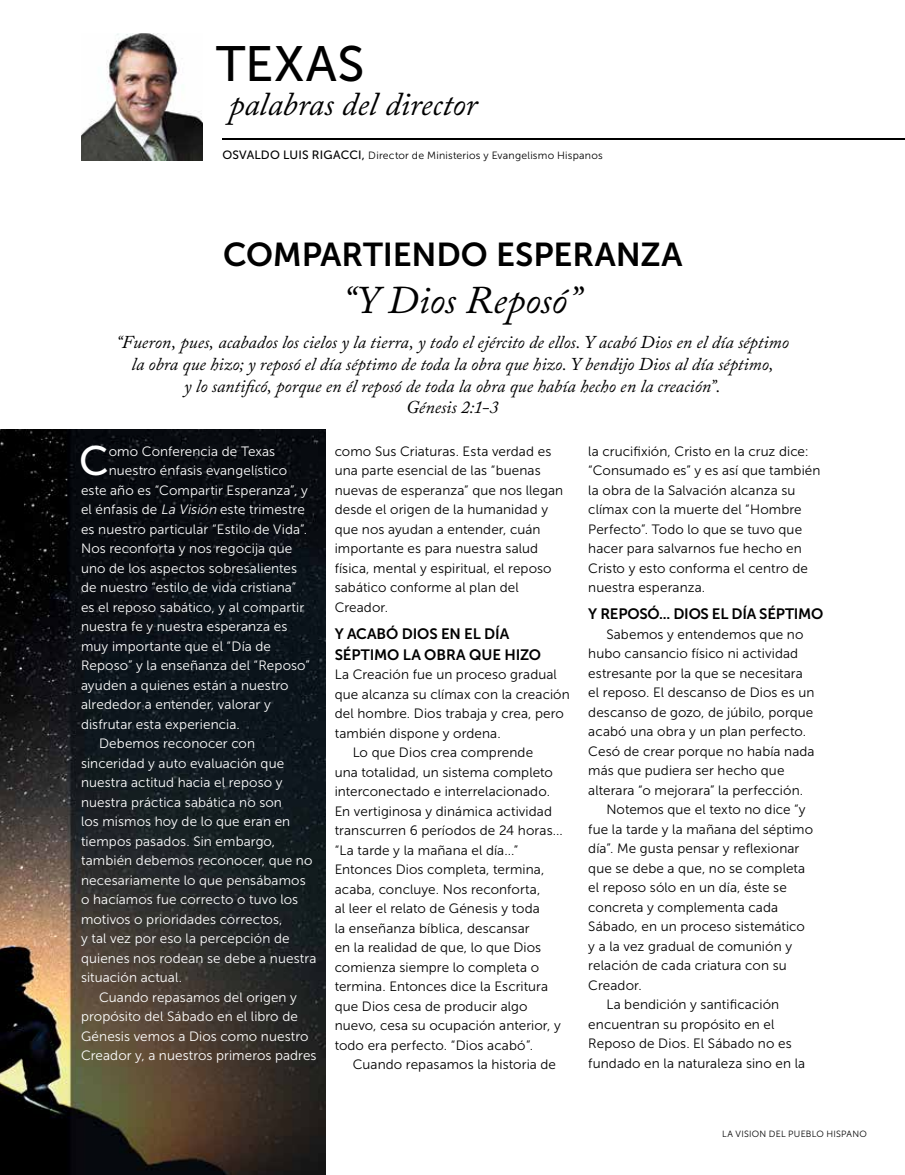
<style>
.page{position:relative;width:905px;height:1175px;background:#fff}
.page>*{position:absolute;margin:0;border:0;box-sizing:border-box;transform-origin:0 0}
.t1{font:49.5px "Museo Sans 500";letter-spacing:.01em;color:#000}
.t2{font:41.1px "Museo Sans 500";color:#fff}
.t3{font:italic 39px "Adobe Caslon Pro";color:#000}
.t4{font:33px "Museo Sans 700";letter-spacing:-.005em;color:#000}
.t5{font:italic 33px "Adobe Caslon Pro";color:#000}
.t6{font:italic 18px/21.6px "Adobe Caslon Pro";color:#000;text-align:center}
.t7{font:15px/21px "Museo Sans 700";letter-spacing:-.01em;color:#000}
.t8{font:13.5px/19.5px "Museo Sans 300";letter-spacing:.01em;color:#000}
.t9{font:13.5px "Museo Sans 300";letter-spacing:.01em;color:#fff}
.t10{font:10.5px "Museo Sans 300";letter-spacing:.02em;color:#000}
.t11{font:9px "Museo Sans 300";letter-spacing:.03em;color:#000}
.s1{font-family:"Museo Sans 500";font-size:12px}
.s2{font-style:italic}
</style>
<div class="page">
<img style="left:0;top:429px;width:326px;height:745px">
<hr style="left:222px;top:138px;width:682px;height:2px;background:#000">
<img style="left:81px;top:33px;width:122px;height:127px">
<h1 class="t1" style="left:216px;top:37px;width:150px">TEXAS</h1>
<h3 class="t5" style="left:229px;top:84px;width:249px">palabras del director</h3>
<p class="t10" style="left:222px;top:150px;width:382px"><span class="s1">OSVALDO LUIS RIGACCI,</span> Director de Ministerios y Evangelismo Hispanos</p>
<h3 class="t4" style="left:223px;top:236px;width:460px">COMPARTIENDO ESPERANZA</h3>
<h3 class="t3" style="left:342px;top:276px;width:241px">“Y Dios Reposó”</h3>
<p class="t6" style="left:116px;top:331px;width:674px">“Fueron, pues, acabados los cielos y la tierra, y todo el ejército de ellos. Y acabó Dios en el día séptimo la obra que hizo; y reposó el día séptimo de toda la obra que hizo. Y bendijo Dios al día séptimo,<br>y lo santificó, porque en él reposó de toda la obra que había hecho en la creación”.<br>Génesis 2:1-3</p>
<h2 class="t2" style="left:79px;top:438px;width:31px">C</h2>
<p class="t9" style="left:109px;top:444px;width:168px">omo Conferencia de Texas</p>
<p class="t9" style="left:109px;top:463px;width:180px">nuestro énfasis evangelístico</p>
<p class="t9" style="left:81px;top:483px;width:228px">este año es “Compartir Esperanza”, y</p>
<p class="t9" style="left:81px;top:502px;width:225px">el énfasis de <span class="s2">La Visión</span> este trimestre</p>
<p class="t9" style="left:81px;top:522px;width:227px">es nuestro particular “Estilo de Vida”.</p>
<p class="t9" style="left:81px;top:541px;width:213px">Nos reconforta y nos regocija que</p>
<p class="t9" style="left:81px;top:561px;width:218px">uno de los aspectos sobresalientes</p>
<p class="t9" style="left:81px;top:580px;width:217px">de nuestro “estilo de vida cristiana”</p>
<p class="t9" style="left:81px;top:600px;width:225px">es el reposo sabático, y al compartir</p>
<p class="t9" style="left:81px;top:619px;width:208px">nuestra fe y nuestra esperanza es</p>
<p class="t9" style="left:81px;top:639px;width:191px">muy importante que el “Día de</p>
<p class="t9" style="left:81px;top:658px;width:230px">Reposo” y la enseñanza del “Reposo”</p>
<p class="t9" style="left:81px;top:678px;width:209px">ayuden a quienes están a nuestro</p>
<p class="t9" style="left:81px;top:697px;width:191px">alrededor a entender, valorar y</p>
<p class="t9" style="left:81px;top:717px;width:160px">disfrutar esta experiencia.</p>
<p class="t9" style="left:99px;top:736px;width:158px">Debemos reconocer con</p>
<p class="t9" style="left:81px;top:756px;width:205px">sinceridad y auto evaluación que</p>
<p class="t9" style="left:81px;top:775px;width:203px">nuestra actitud hacia el reposo y</p>
<p class="t9" style="left:81px;top:795px;width:202px">nuestra práctica sabática no son</p>
<p class="t9" style="left:81px;top:814px;width:211px">los mismos hoy de lo que eran en</p>
<p class="t9" style="left:81px;top:834px;width:196px">tiempos pasados. Sin embargo,</p>
<p class="t9" style="left:81px;top:853px;width:233px">también debemos reconocer, que no</p>
<p class="t9" style="left:81px;top:873px;width:226px">necesariamente lo que pensábamos</p>
<p class="t9" style="left:81px;top:892px;width:218px">o hacíamos fue correcto o tuvo los</p>
<p class="t9" style="left:81px;top:912px;width:203px">motivos o prioridades correctos,</p>
<p class="t9" style="left:81px;top:931px;width:210px">y tal vez por eso la percepción de</p>
<p class="t9" style="left:81px;top:951px;width:237px">quienes nos rodean se debe a nuestra</p>
<p class="t9" style="left:81px;top:970px;width:103px">situación actual.</p>
<p class="t9" style="left:99px;top:990px;width:199px">Cuando repasamos del origen y</p>
<p class="t9" style="left:81px;top:1009px;width:218px">propósito del Sábado en el libro de</p>
<p class="t9" style="left:81px;top:1028px;width:229px">Génesis vemos a Dios como nuestro</p>
<p class="t9" style="left:81px;top:1048px;width:237px">Creador y, a nuestros primeros padres</p>
<p class="t8" style="left:334px;top:441px;width:230px">como Sus Criaturas. Esta verdad es una parte esencial de las “buenas nuevas de esperanza” que nos llegan desde el origen de la humanidad y que nos ayudan a entender, cuán importante es para nuestra salud física, mental y espiritual, el reposo sabático conforme al plan del<br>Creador.</p>
<p class="t7" style="left:334px;top:623px;width:208px">Y ACABÓ DIOS EN EL DÍA<br>SÉPTIMO LA OBRA QUE HIZO</p>
<p class="t8" style="left:334px;top:665px;width:224px">La Creación fue un proceso gradual</p>
<p class="t8" style="left:334px;top:684px;width:237px">que alcanza su clímax con la creación</p>
<p class="t8" style="left:334px;top:704px;width:231px">del hombre. Dios trabaja y crea, pero</p>
<p class="t8" style="left:334px;top:723px;width:167px">también dispone y ordena.</p>
<p class="t8" style="left:352px;top:743px;width:182px">Lo que Dios crea comprende</p>
<p class="t8" style="left:334px;top:762px;width:220px">una totalidad, un sistema completo</p>
<p class="t8" style="left:334px;top:782px;width:217px">interconectado e interrelacionado.</p>
<p class="t8" style="left:334px;top:801px;width:219px">En vertiginosa y dinámica actividad</p>
<p class="t8" style="left:334px;top:821px;width:229px">transcurren 6 períodos de 24 horas...</p>
<p class="t8" style="left:334px;top:840px;width:185px">“La tarde y la mañana el día...”</p>
<p class="t8" style="left:334px;top:860px;width:211px">Entonces Dios completa, termina,</p>
<p class="t8" style="left:334px;top:879px;width:207px">acaba, concluye. Nos reconforta,</p>
<p class="t8" style="left:334px;top:899px;width:207px">al leer el relato de Génesis y toda</p>
<p class="t8" style="left:334px;top:918px;width:196px">la enseñanza bíblica, descansar</p>
<p class="t8" style="left:334px;top:938px;width:208px">en la realidad de que, lo que Dios</p>
<p class="t8" style="left:334px;top:957px;width:206px">comienza siempre lo completa o</p>
<p class="t8" style="left:334px;top:977px;width:215px">termina. Entonces dice la Escritura</p>
<p class="t8" style="left:334px;top:996px;width:194px">que Dios cesa de producir algo</p>
<p class="t8" style="left:334px;top:1016px;width:227px">nuevo, cesa su ocupación anterior, y</p>
<p class="t8" style="left:334px;top:1035px;width:200px">todo era perfecto. “Dios acabó”.</p>
<p class="t8" style="left:352px;top:1055px;width:205px">Cuando repasamos la historia de</p>
<p class="t8" style="left:588px;top:441px;width:234px">la crucifixión, Cristo en la cruz dice: “Consumado es” y es así que también la obra de la Salvación alcanza su clímax con la muerte del “Hombre<br>Perfecto”. Todo lo que se tuvo que hacer para salvarnos fue hecho en<br>Cristo y esto conforma el centro de nuestra esperanza.</p>
<p class="t7" style="left:588px;top:603px;width:236px">Y REPOSÓ... DIOS EL DÍA SÉPTIMO</p>
<p class="t8" style="left:606px;top:624px;width:198px">Sabemos y entendemos que no</p>
<p class="t8" style="left:588px;top:644px;width:211px">hubo cansancio físico ni actividad</p>
<p class="t8" style="left:588px;top:663px;width:216px">estresante por la que se necesitara</p>
<p class="t8" style="left:588px;top:683px;width:227px">el reposo. El descanso de Dios es un</p>
<p class="t8" style="left:588px;top:702px;width:226px">descanso de gozo, de júbilo, porque</p>
<p class="t8" style="left:588px;top:722px;width:219px">acabó una obra y un plan perfecto.</p>
<p class="t8" style="left:588px;top:741px;width:228px">Cesó de crear porque no había nada</p>
<p class="t8" style="left:588px;top:761px;width:198px">más que pudiera ser hecho que</p>
<p class="t8" style="left:588px;top:780px;width:216px">alterara “o mejorara” la perfección.</p>
<p class="t8" style="left:606px;top:800px;width:201px">Notemos que el texto no dice “y</p>
<p class="t8" style="left:588px;top:819px;width:226px">fue la tarde y la mañana del séptimo</p>
<p class="t8" style="left:588px;top:839px;width:212px">día”. Me gusta pensar y reflexionar</p>
<p class="t8" style="left:588px;top:858px;width:218px">que se debe a que, no se completa</p>
<p class="t8" style="left:588px;top:878px;width:200px">el reposo sólo en un día, éste se</p>
<p class="t8" style="left:588px;top:897px;width:191px">concreta y complementa cada</p>
<p class="t8" style="left:588px;top:917px;width:218px">Sábado, en un proceso sistemático</p>
<p class="t8" style="left:588px;top:936px;width:205px">y a la vez gradual de comunión y</p>
<p class="t8" style="left:588px;top:956px;width:200px">relación de cada criatura con su</p>
<p class="t8" style="left:588px;top:975px;width:55px">Creador.</p>
<p class="t8" style="left:606px;top:995px;width:174px">La bendición y santificación</p>
<p class="t8" style="left:588px;top:1014px;width:188px">encuentran su propósito en el</p>
<p class="t8" style="left:588px;top:1034px;width:205px">Reposo de Dios. El Sábado no es</p>
<p class="t8" style="left:588px;top:1053px;width:218px">fundado en la naturaleza sino en la</p>
<p class="t11" style="left:722px;top:1128px;width:146px">LA VISION DEL PUEBLO HISPANO</p>
</div>
